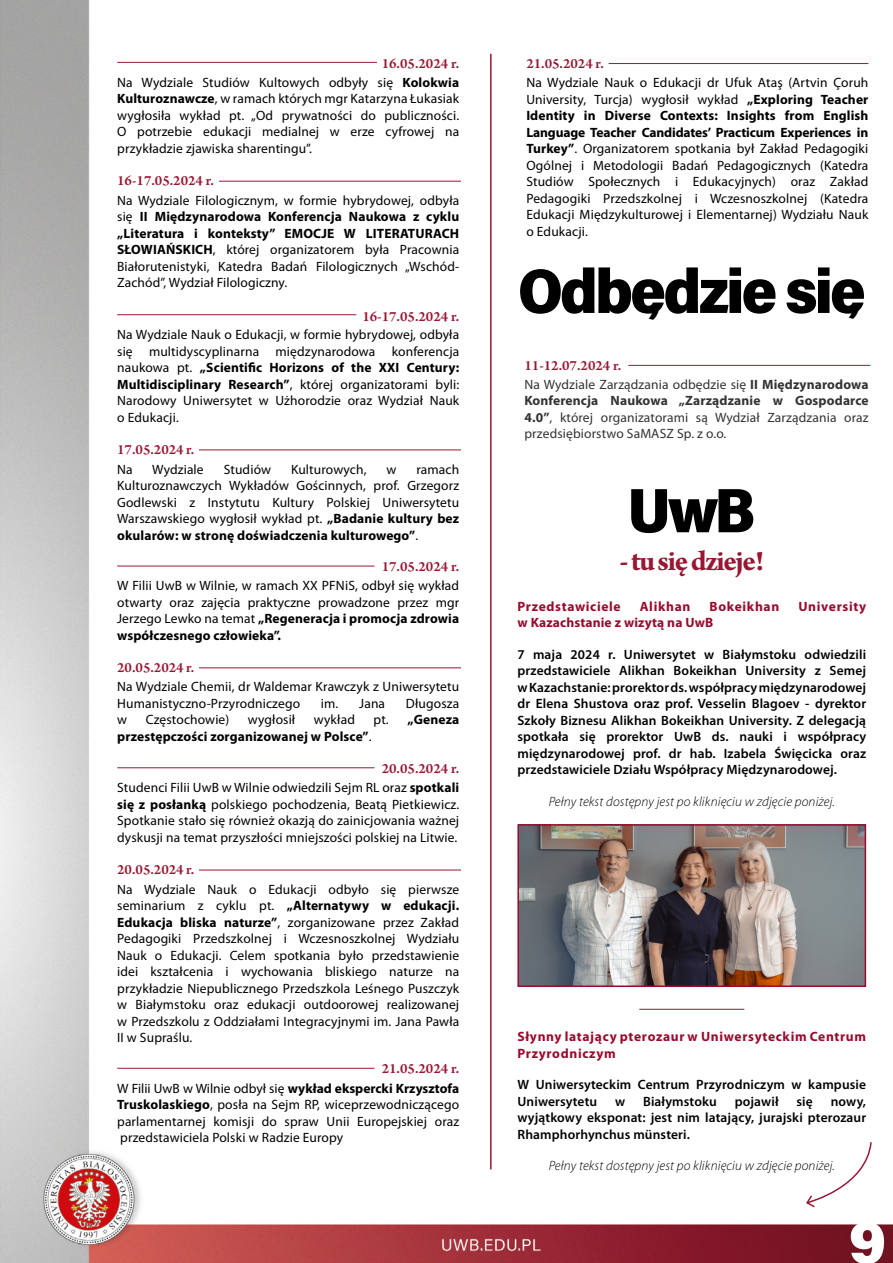
<style>
.page{position:relative;width:893px;height:1263px;background:#fff}
.page>*{position:absolute;margin:0;border:0;box-sizing:border-box;transform-origin:0 0}
.t1{font:63px "Acumin Variable Concept";letter-spacing:-.05em;color:#000}
.t2{font:61.5px "Acumin Variable Concept";color:#fff}
.t3{font:700 30px "Arno Pro";letter-spacing:-.045em;color:#981732}
.t4{font:600 15px "Arno Pro";color:#981732}
.t5{font:13.5px/16.5px "Myriad Pro";letter-spacing:.01em;color:#000;text-align:justify}
.t6{font:600 13.5px/16.5px "Myriad Pro";letter-spacing:.01em;color:#000;text-align:justify}
.t7{font:13.5px/16.5px "Myriad Pro";letter-spacing:.01em;color:#333;text-align:justify}
.t8{font:italic 300 13.5px "Myriad Pro";letter-spacing:.01em;color:#000}
.t9{font:700 13.5px/16.5px "Myriad Pro";letter-spacing:.05em;color:#990a2c}
.t10{font:700 13.5px "Myriad Pro";letter-spacing:.01em;color:#000}
.t11{font:700 13.5px "Myriad Pro";letter-spacing:.01em;color:#990a2c}
.s1{font-weight:700}
.s2{font-weight:400}
</style>
<div class="page">
<img style="left:0;top:0;width:893px;height:1263px">
<hr style="left:490px;top:54px;width:2px;height:1115px;background:#981732">
<hr style="left:117px;top:62px;width:260px;height:1px;background:#981732">
<hr style="left:219px;top:181px;width:242px;height:1px;background:#981732">
<hr style="left:117px;top:314px;width:239px;height:1px;background:#981732">
<hr style="left:609px;top:63px;width:259px;height:1px;background:#981732">
<hr style="left:199px;top:449px;width:262px;height:1px;background:#981732">
<hr style="left:117px;top:566px;width:257px;height:1px;background:#981732">
<hr style="left:199px;top:667px;width:262px;height:1px;background:#981732">
<hr style="left:117px;top:767px;width:257px;height:1px;background:#981732">
<hr style="left:199px;top:870px;width:262px;height:1px;background:#981732">
<hr style="left:117px;top:1068px;width:257px;height:1px;background:#981732">
<hr style="left:628px;top:365px;width:242px;height:1px;background:#981732">
<img style="left:520px;top:827px;width:343px;height:157px">
<div style="left:517px;top:824px;width:349px;height:163px;border:2px solid #990a2c"></div>
<hr style="left:639px;top:1009px;width:105px;height:1px;background:#981732">
<svg style="left:805px;top:1140px;width:68px;height:69px"></svg>
<svg style="left:649px;top:309px;width:10px;height:12px"></svg>
<svg style="left:849px;top:308px;width:10px;height:12px"></svg>
<p class="t4" style="left:382px;top:54px;width:79px">16.05.2024 r.</p>
<p class="t5" style="left:117px;top:74px;width:344px">Na Wydziale Studiów Kultowych odbyły się <span class="s1">Kolokwia Kulturoznawcze</span>, w ramach których mgr Katarzyna Łukasiak wygłosiła wykład pt. „Od prywatności do publiczności.<br>O potrzebie edukacji medialnej w erze cyfrowej na przykładzie zjawiska sharentingu”.</p>
<p class="t4" style="left:117px;top:172px;width:98px">16-17.05.2024 r.</p>
<p class="t5" style="left:117px;top:192px;width:344px">Na Wydziale Filologicznym, w formie hybrydowej, odbyła się <span class="s1">II Międzynarodowa Konferencja Naukowa z cyklu „Literatura i konteksty” EMOCJE W LITERATURACH SŁOWIAŃSKICH</span>, której organizatorem była Pracownia Białorutenistyki, Katedra Badań Filologicznych „Wschód-Zachód”, Wydział Filologiczny.</p>
<p class="t4" style="left:362px;top:307px;width:98px">16-17.05.2024 r.</p>
<p class="t5" style="left:117px;top:326px;width:344px">Na Wydziale Nauk o Edukacji, w formie hybrydowej, odbyła się multidyscyplinarna międzynarodowa konferencja naukowa pt. <span class="s1">„Scientific Horizons of the XXI Century:<br>Multidisciplinary Research”</span>, której organizatorami byli:<br>Narodowy Uniwersytet w Użhorodzie oraz Wydział Nauk o Edukacji.</p>
<p class="t4" style="left:117px;top:441px;width:79px">17.05.2024 r.</p>
<p class="t5" style="left:117px;top:460px;width:344px;text-indent:299px">ramach Kulturoznawczych Wykładów Gościnnych, prof. Grzegorz Godlewski z Instytutu Kultury Polskiej Uniwersytetu Warszawskiego wygłosił wykład pt. <span class="s1">„Badanie kultury bez okularów: w stronę doświadczenia kulturowego”</span>.</p>
<p class="t5" style="left:117px;top:460px;width:17px">Na</p>
<p class="t5" style="left:152px;top:460px;width:53px">Wydziale</p>
<p class="t5" style="left:224px;top:460px;width:49px">Studiów</p>
<p class="t5" style="left:291px;top:460px;width:77px">Kulturowych,</p>
<p class="t5" style="left:386px;top:460px;width:11px">w</p>
<p class="t4" style="left:382px;top:558px;width:79px">17.05.2024 r.</p>
<p class="t5" style="left:117px;top:577px;width:344px">W Filii UwB w Wilnie, w ramach XX PFNiS, odbył się wykład otwarty oraz zajęcia praktyczne prowadzone przez mgr Jerzego Lewko na temat <span class="s1">„Regeneracja i promocja zdrowia współczesnego człowieka”.</span></p>
<p class="t4" style="left:117px;top:659px;width:79px">20.05.2024 r.</p>
<p class="t5" style="left:117px;top:678px;width:344px">Na Wydziale Chemii, dr Waldemar Krawczyk z Uniwersytetu<br>Humanistyczno-Przyrodniczego</p>
<p class="t5" style="left:321px;top:695px;width:66px">im. Jana</p>
<p class="t5" style="left:406px;top:695px;width:55px">Długosza</p>
<p class="t5" style="left:117px;top:711px;width:11px">w</p>
<p class="t5" style="left:146px;top:711px;width:85px">Częstochowie)</p>
<p class="t5" style="left:248px;top:711px;width:49px">wygłosił</p>
<p class="t5" style="left:314px;top:711px;width:43px">wykład</p>
<p class="t10" style="left:374px;top:711px;width:87px"><span class="s2">pt.</span> „Geneza</p>
<p class="t10" style="left:117px;top:727px;width:256px">przestępczości zorganizowanej w Polsce”<span class="s2">.</span></p>
<p class="t4" style="left:382px;top:760px;width:79px">20.05.2024 r.</p>
<p class="t5" style="left:117px;top:779px;width:344px">Studenci Filii UwB w Wilnie odwiedzili Sejm RL oraz <span class="s1">spotkali się z posłanką</span> polskiego pochodzenia, Beatą Pietkiewicz.<br>Spotkanie stało się również okazją do zainicjowania ważnej dyskusji na temat przyszłości mniejszości polskiej na Litwie.</p>
<p class="t4" style="left:117px;top:861px;width:79px">20.05.2024 r.</p>
<p class="t5" style="left:117px;top:881px;width:344px">Na Wydziale Nauk o Edukacji odbyło się pierwsze seminarium z cyklu pt. <span class="s1">„Alternatywy w edukacji.<br>Edukacja bliska naturze”</span>, zorganizowane przez Zakład Pedagogiki Przedszkolnej i Wczesnoszkolnej Wydziału Nauk o Edukacji. Celem spotkania było przedstawienie idei kształcenia i wychowania bliskiego naturze na przykładzie Niepublicznego Przedszkola Leśnego Puszczyk w Białymstoku oraz edukacji outdoorowej realizowanej w Przedszkolu z Oddziałami Integracyjnymi im. Jana Pawła II w Supraślu.</p>
<p class="t4" style="left:382px;top:1060px;width:79px">21.05.2024 r.</p>
<p class="t5" style="left:117px;top:1080px;width:344px">W Filii UwB w Wilnie odbył się <span class="s1">wykład ekspercki Krzysztofa Truskolaskiego</span>, posła na Sejm RP, wiceprzewodniczącego parlamentarnej komisji do spraw Unii Europejskiej oraz przedstawiciela Polski w Radzie Europy</p>
<p class="t4" style="left:526px;top:54px;width:79px">21.05.2024 r.</p>
<p class="t5" style="left:526px;top:74px;width:344px">Na Wydziale Nauk o Edukacji dr Ufuk Ataş (Artvin Çoruh University, Turcja) wygłosił wykład <span class="s1">„Exploring Teacher Identity in Diverse Contexts: Insights from English Language Teacher Candidates’ Practicum Experiences in Turkey”</span>. Organizatorem spotkania był Zakład Pedagogiki Ogólnej i Metodologii Badań Pedagogicznych (Katedra Studiów Społecznych i Edukacyjnych) oraz Zakład Pedagogiki Przedszkolnej i Wczesnoszkolnej (Katedra Edukacji Międzykulturowej i Elementarnej) Wydziału Nauk o Edukacji.</p>
<h1 class="t1" style="left:518px;top:248px;width:350px">Odbedzie sie</h1>
<p class="t4" style="left:524px;top:357px;width:98px">11-12.07.2024 r.</p>
<p class="t7" style="left:524px;top:376px;width:346px">Na Wydziale Zarządzania odbędzie się <span class="s1">II Międzynarodowa Konferencja Naukowa „Zarządzanie w Gospodarce 4.0”</span>, której organizatorami są Wydział Zarządzania oraz przedsiębiorstwo SaMASZ Sp. z o.o.</p>
<h1 class="t1" style="left:628px;top:467px;width:129px">UwB</h1>
<h3 class="t3" style="left:619px;top:544px;width:146px">- tu się dzieje!</h3>
<p class="t9" style="left:517px;top:598px;width:105px">Przedstawiciele</p>
<p class="t9" style="left:640px;top:598px;width:52px">Alikhan</p>
<p class="t9" style="left:709px;top:598px;width:71px">Bokeikhan</p>
<p class="t9" style="left:798px;top:598px;width:69px">University</p>
<p class="t11" style="left:517px;top:614px;width:197px">w Kazachstanie z wizytą na UwB</p>
<p class="t6" style="left:517px;top:646px;width:350px">7 maja 2024 r. Uniwersytet w Białymstoku odwiedzili przedstawiciele Alikhan Bokeikhan University z Semej w Kazachstanie: prorektor ds. współpracy międzynarodowej dr Elena Shustova oraz prof. Vesselin Blagoev - dyrektor Szkoły Biznesu Alikhan Bokeikhan University. Z delegacją spotkała się prorektor UwB ds. nauki i współpracy międzynarodowej prof. dr hab. Izabela Święcicka oraz przedstawiciele Działu Współpracy Międzynarodowej.</p>
<p class="t8" style="left:549px;top:793px;width:288px">Pełny tekst dostępny jest po kliknięciu w zdjęcie poniżej.</p>
<p class="t9" style="left:517px;top:1028px;width:350px">Słynny latający pterozaur w Uniwersyteckim Centrum<br>Przyrodniczym</p>
<p class="t6" style="left:517px;top:1076px;width:350px">W Uniwersyteckim Centrum Przyrodniczym w kampusie<br>Uniwersytetu</p>
<p class="t6" style="left:615px;top:1093px;width:12px">w</p>
<p class="t6" style="left:643px;top:1093px;width:75px">Białymstoku</p>
<p class="t6" style="left:735px;top:1093px;width:45px">pojawił</p>
<p class="t6" style="left:796px;top:1093px;width:18px">się</p>
<p class="t6" style="left:517px;top:1093px;width:350px;text-indent:313px">nowy, wyjątkowy eksponat: jest nim latający, jurajski pterozaur Rhamphorhynchus münsteri.</p>
<p class="t8" style="left:549px;top:1158px;width:288px">Pełny tekst dostępny jest po kliknięciu w zdjęcie poniżej.</p>
<h2 class="t2" style="left:849px;top:1199px;width:39px">9</h2>
</div>
